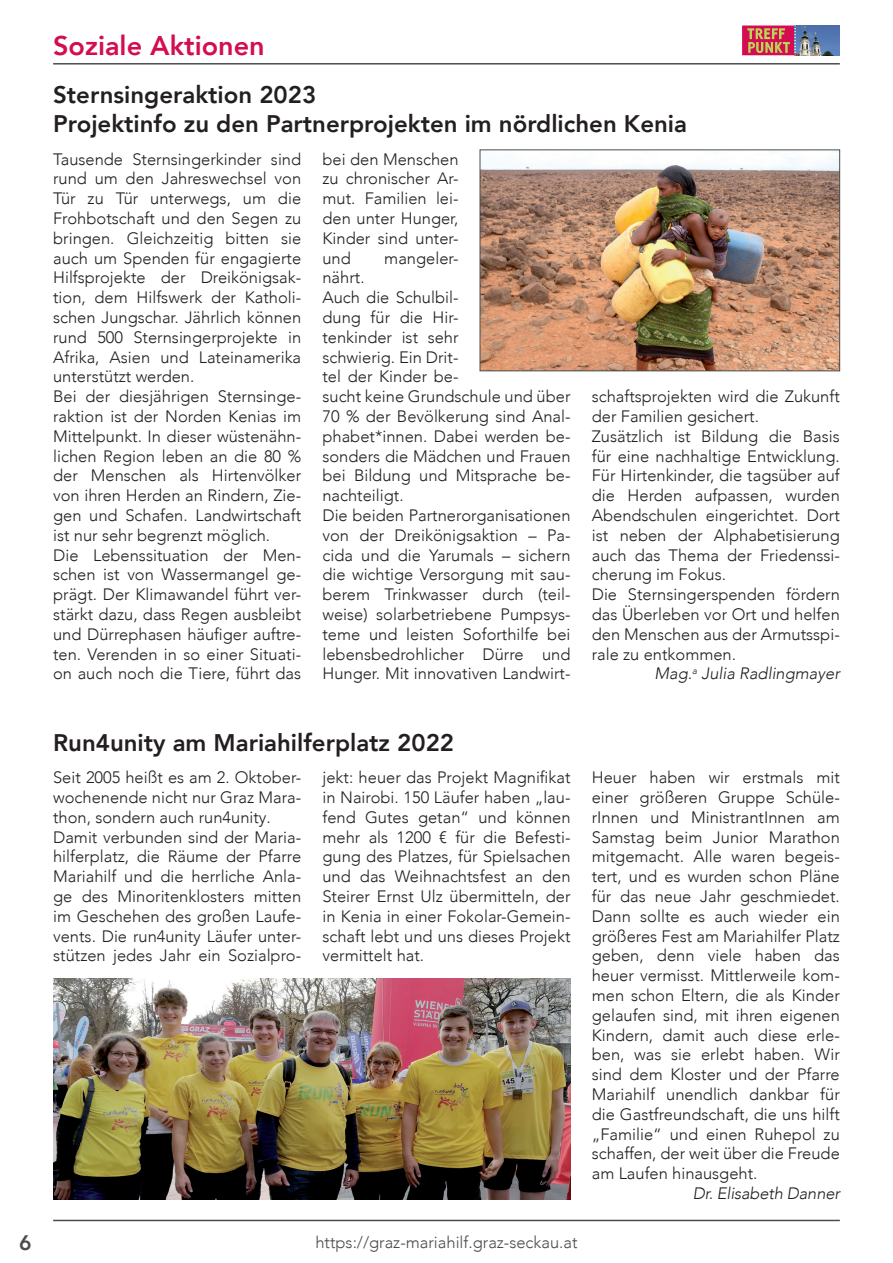
<style>
.page{position:relative;width:893px;height:1263px;background:#fff}
.page>*{position:absolute;margin:0;border:0;box-sizing:border-box;transform-origin:0 0}
.t1{font:800 27px "Avenir LT Com";color:#d40d52}
.t2{font:800 24px/28.8px "Avenir LT Com";color:#231f20}
.t3{font:800 21px "Avenir LT Com";color:#4b4c4d}
.t4{font:300 16.5px/19.8px "Avenir LT Com";color:#231f20}
.t5{font:italic 300 16.5px "Avenir LT Com";color:#231f20}
.t6{font:300 16.5px "Avenir LT Com";color:#4b4c4d}
</style>
<div class="page">
<hr style="left:53px;top:63px;width:787px;height:2px;background:#4b4c4d">
<hr style="left:53px;top:1220px;width:787px;height:1px;background:#4b4c4d">
<img style="left:796px;top:26px;width:44px;height:29px">
<svg style="left:742px;top:26px;width:54px;height:30px;background:#ca515b"></svg>
<img style="left:482px;top:152px;width:356px;height:217px">
<div style="left:480px;top:150px;width:360px;height:221px;border:1px solid #4b4c4d"></div>
<img style="left:53px;top:978px;width:517px;height:221px">
<h1 class="t1" style="left:53px;top:30px;width:213px">Soziale Aktionen</h1>
<h2 class="t2" style="left:53px;top:81px;width:635px">Sternsingeraktion 2023<br>Projektinfo zu den Partnerprojekten im nördlichen Kenia</h2>
<p class="t4" style="left:53px;top:149px;width:250px">Tausende Sternsingerkinder sind rund um den Jahreswechsel von<br>Tür zu Tür unterwegs, um die<br>Frohbotschaft und den Segen zu bringen. Gleichzeitig bitten sie auch um Spenden für engagierte<br>Hilfsprojekte der Dreikönigsak&shy;tion, dem Hilfswerk der Katholi&shy;schen Jungschar. Jährlich können rund 500 Sternsingerprojekte in<br>Afrika, Asien und Lateinamerika unterstützt werden.<br>Bei der diesjährigen Sternsinge&shy;raktion ist der Norden Kenias im<br>Mittelpunkt. In dieser wüstenähn&shy;lichen Region leben an die 80 % der Menschen als Hirtenvölker von ihren Herden an Rindern, Zie&shy;gen und Schafen. Landwirtschaft ist nur sehr begrenzt möglich.<br>Die Lebenssituation der Men&shy;schen ist von Wassermangel ge&shy;prägt. Der Klimawandel führt ver&shy;stärkt dazu, dass Regen ausbleibt und Dürrephasen häufiger auftre&shy;ten. Verenden in so einer Situati&shy;on auch noch die Tiere, führt das</p>
<p class="t4" style="left:322px;top:149px;width:138px;text-align:justify">bei den Menschen zu chronischer Ar&shy;mut. Familien lei&shy;den unter Hunger, Kinder sind unter&shy;und</p>
<p class="t4" style="left:384px;top:248px;width:76px">mangeler-</p>
<p class="t4" style="left:322px;top:268px;width:250px">nährt.<br>Auch die Schulbil-<br>dung für die Hir-<br>tenkinder ist sehr<br>schwierig. Ein Drit-<br>tel der Kinder be-<br>sucht keine Grundschule und über<br>70 % der Bevölkerung sind Anal&shy;phabet*innen. Dabei werden be&shy;sonders die Mädchen und Frauen bei Bildung und Mitsprache be&shy;nachteiligt.<br>Die beiden Partnerorganisationen von der Dreikönigsaktion – Pa&shy;cida und die Yarumals – sichern die wichtige Versorgung mit sau&shy;berem Trinkwasser durch (teil&shy;weise) solarbetriebene Pumpsys&shy;teme und leisten Soforthilfe bei lebensbedrohlicher Dürre und<br>Hunger. Mit innovativen Landwirt-</p>
<p class="t4" style="left:592px;top:387px;width:250px">schaftsprojekten wird die Zukunft der Familien gesichert.<br>Zusätzlich ist Bildung die Basis für eine nachhaltige Entwicklung.<br>Für Hirtenkinder, die tagsüber auf die Herden aufpassen, wurden<br>Abendschulen eingerichtet. Dort ist neben der Alphabetisierung auch das Thema der Friedenssi&shy;cherung im Fokus.<br>Die Sternsingerspenden fördern das Überleben vor Ort und helfen den Menschen aus der Armutsspi&shy;rale zu entkommen.</p>
<p class="t5" style="left:654px;top:664px;width:187px">Mag.<sup>a</sup> Julia Radlingmayer</p>
<h2 class="t2" style="left:53px;top:728px;width:402px">Run4unity am Mariahilferplatz 2022</h2>
<p class="t4" style="left:53px;top:768px;width:250px">Seit 2005 heißt es am 2. Oktober&shy;wochenende nicht nur Graz Mara&shy;thon, sondern auch run4unity.<br>Damit verbunden sind der Maria&shy;hilferplatz, die Räume der Pfarre<br>Mariahilf und die herrliche Anla&shy;ge des Minoritenklosters mitten im Geschehen des großen Laufe&shy;vents. Die run4unity Läufer unter&shy;stützen jedes Jahr ein Sozialpro-</p>
<p class="t4" style="left:322px;top:768px;width:250px;text-align:justify">jekt: heuer das Projekt Magnifikat in Nairobi. 150 Läufer haben „lau&shy;fend Gutes getan“ und können mehr als 1200 € für die Befesti&shy;gung des Platzes, für Spielsachen und das Weihnachtsfest an den Steirer Ernst Ulz übermitteln, der in Kenia in einer Fokolar-Gemein&shy;schaft lebt und uns dieses Projekt vermittelt hat.</p>
<p class="t4" style="left:592px;top:768px;width:250px;text-align:justify">Heuer haben wir erstmals mit einer größeren Gruppe Schüle&shy;rInnen und MinistrantInnen am Samstag beim Junior Marathon mitgemacht. Alle waren begeis&shy;tert, und es wurden schon Pläne für das neue Jahr geschmiedet.<br>Dann sollte es auch wieder ein größeres Fest am Mariahilfer Platz geben, denn viele haben das heuer vermisst. Mittlerweile kom&shy;men schon Eltern, die als Kinder gelaufen sind, mit ihren eigenen Kindern, damit auch diese erle&shy;ben, was sie erlebt haben. Wir sind dem Kloster und der Pfarre Mariahilf unendlich dankbar für die Gastfreundschaft, die uns hilft „Familie“ und einen Ruhepol zu schaffen, der weit über die Freude am Laufen hinausgeht.</p>
<p class="t5" style="left:693px;top:1183px;width:148px">Dr. Elisabeth Danner</p>
<p class="t3" style="left:19px;top:1230px;width:14px">6</p>
<p class="t6" style="left:315px;top:1232px;width:264px">https://graz-mariahilf.graz-seckau.at</p>
</div>
